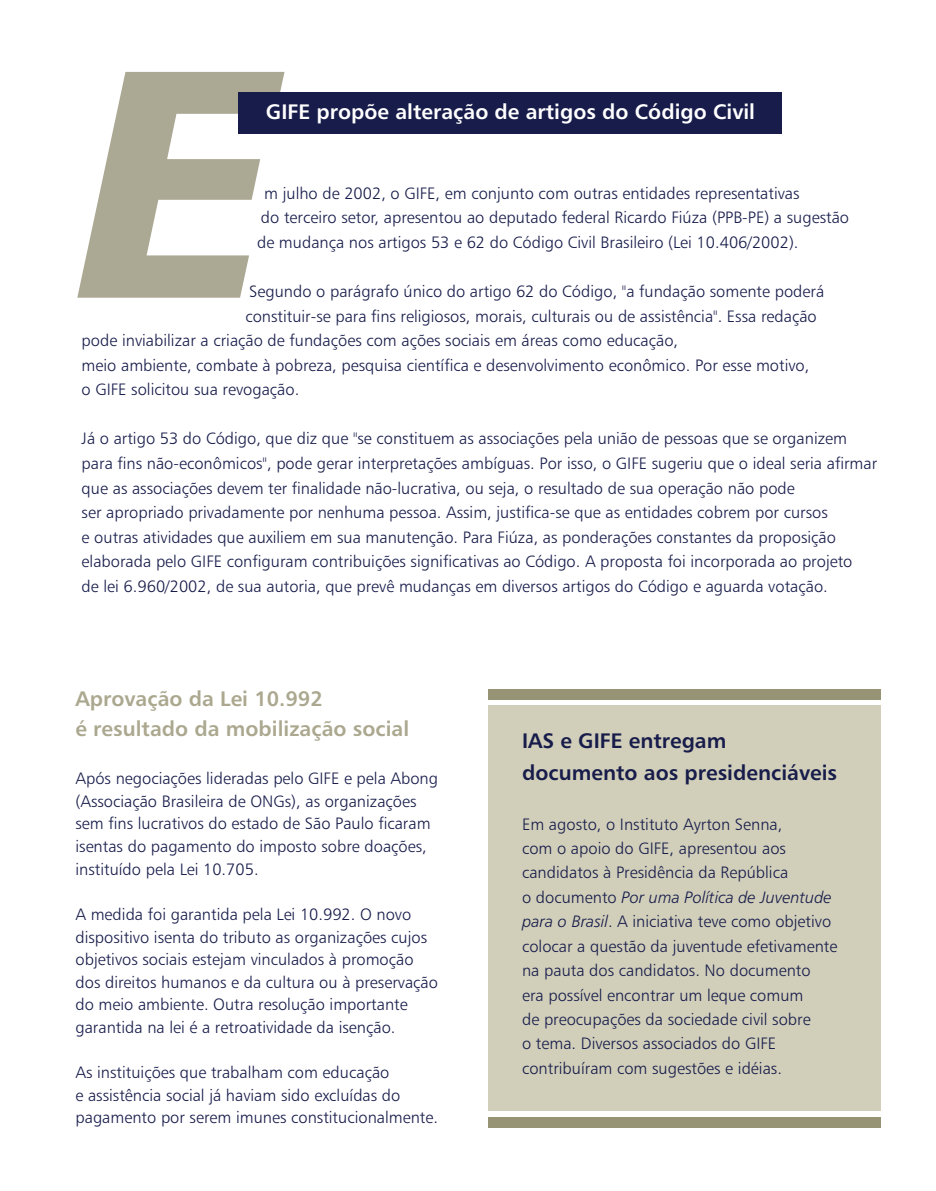
<style>
.page{position:relative;width:936px;height:1191px;background:#fff}
.page>*{position:absolute;margin:0;border:0;box-sizing:border-box;transform-origin:0 0}
.t1{font:700 21px/29.2px "Humnst 777 BT";color:#aba88f}
.t2{font:700 21px/31.5px "Humnst 777 BT";color:#171c4a}
.t3{font:700 21px "Humnst 777 BT";color:#fff}
.t4{font:16.5px/22.6px "Humnst 777 Lt BT";color:#171c4a}
.s1{font-style:italic}
</style>
<div class="page">
<svg style="left:77px;top:72px;width:208px;height:226px;fill:#aba894"></svg>
<div style="left:239px;top:92px;width:543px;height:42px;background:#171c4a"></div>
<div style="left:488px;top:705px;width:392px;height:406px;background:#d1cfba"></div>
<div style="left:488px;top:689px;width:392px;height:11px;background:#969475"></div>
<div style="left:488px;top:1117px;width:392px;height:11px;background:#969475"></div>
<p class="t3" style="left:266px;top:104px;width:491px">GIFE propõe alteração de artigos do Código Civil</p>
<p class="t4" style="left:257px;top:182px;width:594px;line-height:24.6px;text-indent:7px">m julho de 2002, o GIFE, em conjunto com outras entidades representativas<br>do terceiro setor, apresentou ao deputado federal Ricardo Fiúza (PPB-PE) a sugestão de mudança nos artigos 53 e 62 do Código Civil Brasileiro (Lei 10.406/2002).</p>
<p class="t4" style="left:249px;top:282px;width:577px">Segundo o parágrafo único do artigo 62 do Código, "a fundação somente poderá</p>
<p class="t4" style="left:245px;top:306px;width:573px">constituir-se para fins religiosos, morais, culturais ou de assistência". Essa redação</p>
<p class="t4" style="left:82px;top:331px;width:598px">pode inviabilizar a criação de fundações com ações sociais em áreas como educação,</p>
<p class="t4" style="left:82px;top:355px;width:729px">meio ambiente, combate à pobreza, pesquisa científica e desenvolvimento econômico. Por esse motivo,</p>
<p class="t4" style="left:82px;top:380px;width:219px">o GIFE solicitou sua revogação.</p>
<p class="t4" style="left:82px;top:428px;width:797px;line-height:24.6px">Já o artigo 53 do Código, que diz que "se constituem as associações pela união de pessoas que se organizem para fins não-econômicos", pode gerar interpretações ambíguas. Por isso, o GIFE sugeriu que o ideal seria afirmar que as associações devem ter finalidade não-lucrativa, ou seja, o resultado de sua operação não pode<br>ser apropriado privadamente por nenhuma pessoa. Assim, justifica-se que as entidades cobrem por cursos<br>e outras atividades que auxiliem em sua manutenção. Para Fiúza, as ponderações constantes da proposição elaborada pelo GIFE configuram contribuições significativas ao Código. A proposta foi incorporada ao projeto<br>de lei 6.960/2002, de sua autoria, que prevê mudanças em diversos artigos do Código e aguarda votação.</p>
<p class="t1" style="left:75px;top:686px;width:335px">Aprovação da Lei 10.992<br>é resultado da mobilização social</p>
<p class="t4" style="left:75px;top:769px;width:364px">Após negociações lideradas pelo GIFE e pela Abong (Associação Brasileira de ONGs), as organizações sem fins lucrativos do estado de São Paulo ficaram isentas do pagamento do imposto sobre doações, instituído pela Lei 10.705.</p>
<p class="t4" style="left:75px;top:904px;width:364px">A medida foi garantida pela Lei 10.992. O novo dispositivo isenta do tributo as organizações cujos objetivos sociais estejam vinculados à promoção dos direitos humanos e da cultura ou à preservação do meio ambiente. Outra resolução importante garantida na lei é a retroatividade da isenção.</p>
<p class="t4" style="left:75px;top:1063px;width:364px">As instituições que trabalham com educação<br>e assistência social já haviam sido excluídas do pagamento por serem imunes constitucionalmente.</p>
<p class="t2" style="left:522px;top:727px;width:317px">IAS e GIFE entregam documento aos presidenciáveis</p>
<p class="t4" style="left:522px;top:813px;width:317px;line-height:24.5px">Em agosto, o Instituto Ayrton Senna,<br>com o apoio do GIFE, apresentou aos candidatos à Presidência da República<br>o documento <span class="s1">Por uma Política de Juventude para o Brasil</span>. A iniciativa teve como objetivo colocar a questão da juventude efetivamente na pauta dos candidatos. No documento<br>era possível encontrar um leque comum<br>de preocupações da sociedade civil sobre<br>o tema. Diversos associados do GIFE contribuíram com sugestões e idéias.</p>
</div>
